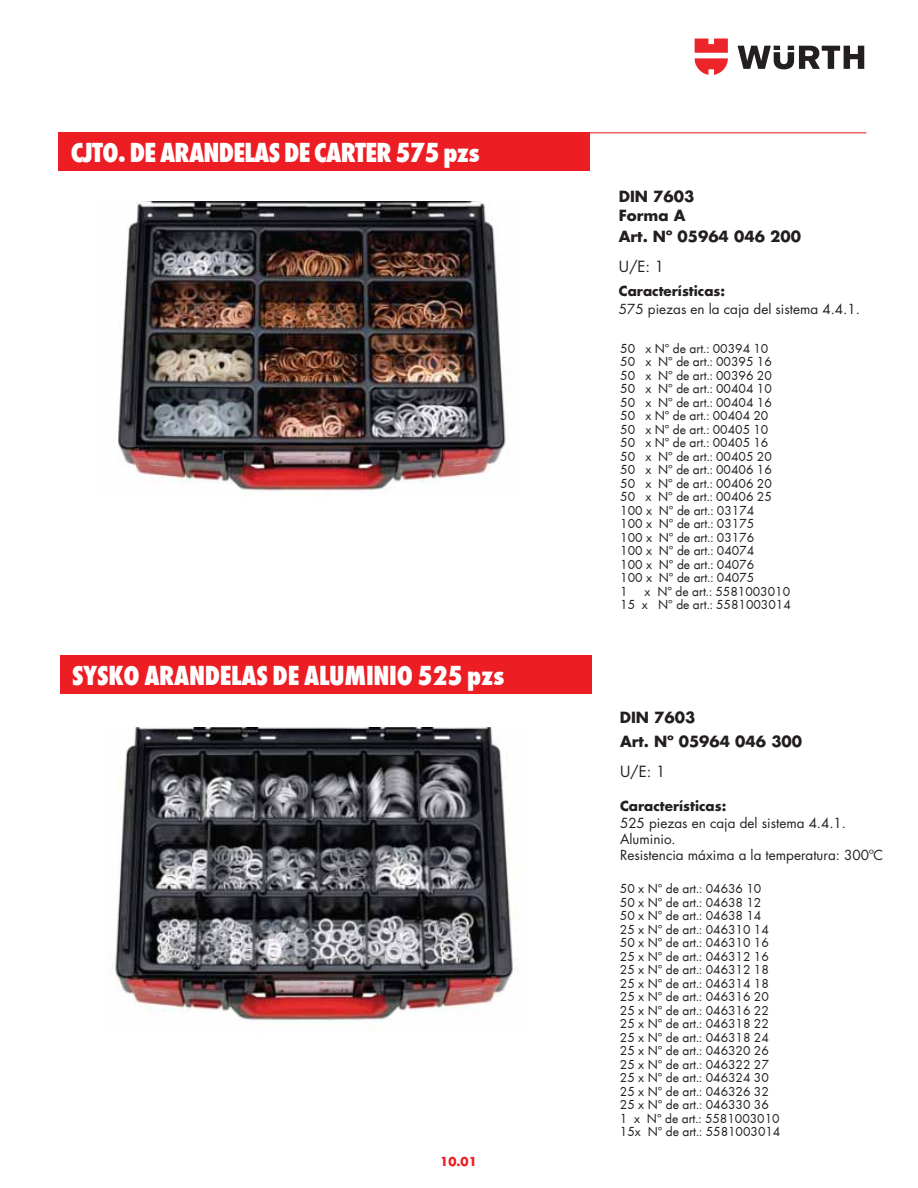
<style>
.page{position:relative;width:918px;height:1188px;background:#fff}
.page>*{position:absolute;margin:0;border:0;box-sizing:border-box;transform-origin:0 0}
.t1{font:800 condensed 28.5px "Wuerth";letter-spacing:-.01em;color:#fff}
.t2{font:700 15px/18.9px "Futura Std";color:#231f20}
.t3{font:15px "Futura Std";color:#231f20}
.t4{font:13.5px/13.5px "Wuerth";color:#231f20}
.t5{font:13.5px/16.2px "Futura Std";color:#231f20}
.t6{font:700 13.5px "Futura Std";color:#231f20}
.t7{font:700 13.5px "Wuerth";color:#ed1d24}
</style>
<div class="page">
<svg style="left:738px;top:46px;width:126px;height:23px"></svg>
<svg style="left:695px;top:39px;width:33px;height:36px"></svg>
<hr style="left:59px;top:132px;width:807px;height:1px;background:#ed1d24">
<div style="left:59px;top:132px;width:531px;height:39px;background:#ed1d24"></div>
<img style="left:118px;top:201px;width:390px;height:295px">
<div style="left:60px;top:655px;width:531px;height:39px;background:#ed1d24"></div>
<img style="left:115px;top:728px;width:403px;height:302px">
<h1 class="t1" style="left:71px;top:133px;width:410px">CJTO. DE ARANDELAS DE CARTER 575 pzs</h1>
<h1 class="t1" style="left:72px;top:656px;width:434px">SYSKO ARANDELAS DE ALUMINIO 525 pzs</h1>
<p class="t7" style="left:440px;top:1152px;width:38px">10.01</p>
<p class="t2" style="left:619px;top:187px;width:77px">DIN 7603<br>Forma A</p>
<p class="t2" style="left:619px;top:227px;width:184px">Art. Nº 05964 046 200</p>
<p class="t3" style="left:619px;top:257px;width:47px">U/E: 1</p>
<p class="t6" style="left:619px;top:282px;width:108px">Características:</p>
<p class="t5" style="left:619px;top:301px;width:243px">575 piezas en la caja del sistema 4.4.1.</p>
<p class="t4" style="left:620px;top:341px;width:153px">50 x Nº de art.: 00394 10<br>50 x Nº de art.: 00395 16<br>50 x Nº de art.: 00396 20<br>50 x Nº de art.: 00404 10<br>50 x Nº de art.: 00404 16<br>50 x Nº de art.: 00404 20<br>50 x Nº de art.: 00405 10<br>50 x Nº de art.: 00405 16<br>50 x Nº de art.: 00405 20<br>50 x Nº de art.: 00406 16<br>50 x Nº de art.: 00406 20<br>50 x Nº de art.: 00406 25<br>100 x Nº de art.: 03174<br>100 x Nº de art.: 03175<br>100 x Nº de art.: 03176<br>100 x Nº de art.: 04074<br>100 x Nº de art.: 04076<br>100 x Nº de art.: 04075<br>1</p>
<p class="t4" style="left:620px;top:584px;width:172px;text-align:right">x Nº de art.: 5581003010<br>15 x Nº de art.: 5581003014</p>
<p class="t2" style="left:620px;top:707px;width:77px">DIN 7603</p>
<p class="t2" style="left:620px;top:731px;width:184px">Art. Nº 05964 046 300</p>
<p class="t3" style="left:620px;top:762px;width:47px">U/E: 1</p>
<p class="t6" style="left:620px;top:797px;width:108px">Características:</p>
<p class="t5" style="left:620px;top:815px;width:265px">525 piezas en caja del sistema 4.4.1.<br>Aluminio.<br>Resistencia máxima a la temperatura: 300ºC</p>
<p class="t4" style="left:620px;top:882px;width:162px">50 x Nº de art.: 04636 10<br>50 x Nº de art.: 04638 12<br>50 x Nº de art.: 04638 14<br>25 x Nº de art.: 046310 14<br>50 x Nº de art.: 046310 16<br>25 x Nº de art.: 046312 16<br>25 x Nº de art.: 046312 18<br>25 x Nº de art.: 046314 18<br>25 x Nº de art.: 046316 20<br>25 x Nº de art.: 046316 22<br>25 x Nº de art.: 046318 22<br>25 x Nº de art.: 046318 24<br>25 x Nº de art.: 046320 26<br>25 x Nº de art.: 046322 27<br>25 x Nº de art.: 046324 30<br>25 x Nº de art.: 046326 32<br>25 x Nº de art.: 046330 36<br>1 x Nº de art.: 5581003010<br>15x Nº de art.: 5581003014</p>
</div>
